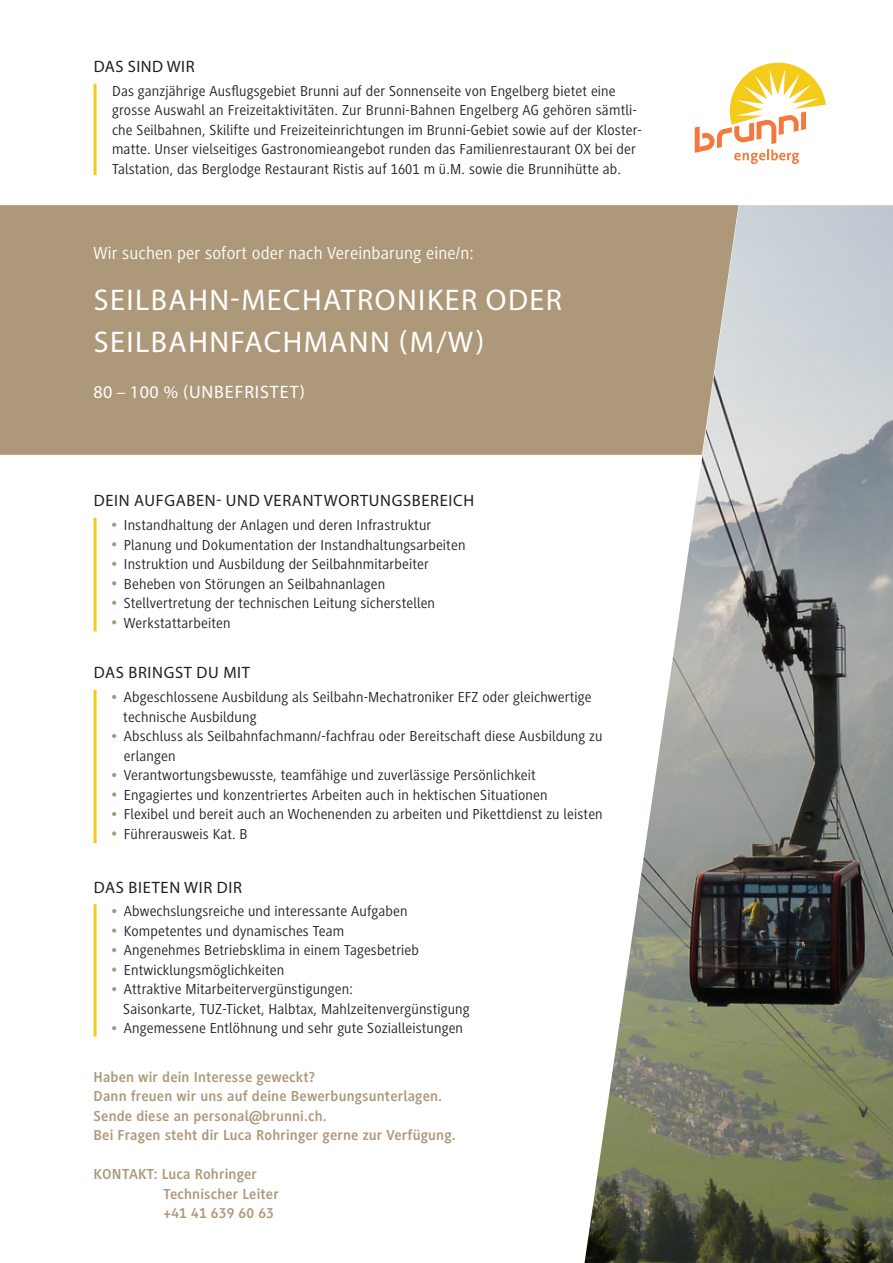
<style>
.page{position:relative;width:893px;height:1263px;background:#fff}
.page>*{position:absolute;margin:0;border:0;box-sizing:border-box;transform-origin:0 0}
.t1{font:30px/42.8px "Myriad Pro";letter-spacing:.05em;color:#fff}
.t2{font:18px "Generis Sans Pro";letter-spacing:.01em;color:#fff}
.t3{font:18px "Myriad Pro";letter-spacing:.05em;color:#fff}
.t4{font:16.5px "Myriad Pro";letter-spacing:.04em;color:#231f20}
.t5{font:15px/19.5px "Generis Sans Pro";letter-spacing:.01em;color:#231f20}
.t6{font:700 15px/19.5px "Generis Sans Pro";letter-spacing:.01em;color:#ae987a}
.s1{font-family:"Neutraface Condensed";font-weight:500}
</style>
<div class="page">
<img style="left:584px;top:205px;width:309px;height:1058px">
<svg style="left:695px;top:62px;width:131px;height:102px"></svg>
<div style="left:0;top:205px;width:738px;height:250px;background:#ae987a"></div>
<hr style="left:94px;top:84px;width:3px;height:91px;background:#f4ca1b">
<hr style="left:94px;top:518px;width:3px;height:113px;background:#f4ca1b">
<svg style="left:112px;top:523px;width:4px;height:4px"></svg>
<svg style="left:112px;top:542px;width:4px;height:4px"></svg>
<svg style="left:112px;top:562px;width:4px;height:4px"></svg>
<svg style="left:112px;top:581px;width:4px;height:4px"></svg>
<svg style="left:112px;top:601px;width:4px;height:4px"></svg>
<svg style="left:112px;top:620px;width:4px;height:4px"></svg>
<hr style="left:94px;top:690px;width:3px;height:153px;background:#f4ca1b">
<svg style="left:112px;top:695px;width:4px;height:4px"></svg>
<svg style="left:112px;top:734px;width:4px;height:4px"></svg>
<svg style="left:112px;top:773px;width:4px;height:4px"></svg>
<svg style="left:112px;top:792px;width:4px;height:5px"></svg>
<svg style="left:112px;top:812px;width:4px;height:4px"></svg>
<svg style="left:112px;top:831px;width:4px;height:5px"></svg>
<hr style="left:94px;top:904px;width:3px;height:133px;background:#f4ca1b">
<svg style="left:112px;top:909px;width:4px;height:4px"></svg>
<svg style="left:112px;top:928px;width:4px;height:5px"></svg>
<svg style="left:112px;top:948px;width:4px;height:4px"></svg>
<svg style="left:112px;top:967px;width:4px;height:5px"></svg>
<svg style="left:112px;top:987px;width:4px;height:4px"></svg>
<svg style="left:112px;top:1026px;width:4px;height:4px"></svg>
<p class="t4" style="left:94px;top:56px;width:102px">DAS SIND WIR</p>
<p class="t5" style="left:112px;top:81px;width:531px">Das ganzjährige Ausflugsgebiet Brunni auf der Sonnenseite von Engelberg bietet eine grosse Auswahl an Freizeitaktivitäten. Zur Brunni-Bahnen Engelberg AG gehören sämtli&shy;che Seilbahnen, Skilifte und Freizeiteinrichtungen im Brunni-Gebiet sowie auf der Kloster&shy;matte. Unser vielseitiges Gastronomieangebot runden das Familienrestaurant OX bei der Talstation, das Berglodge Restaurant Ristis auf 1601 m ü.M. sowie die Brunnihütte ab.</p>
<p class="t2" style="left:94px;top:243px;width:382px">Wir suchen per sofort oder nach Vereinbarung eine/n:</p>
<h1 class="t1" style="left:94px;top:278px;width:470px">SEILBAHN-MECHATRONIKER ODER<br>SEILBAHNFACHMANN (M/W)</h1>
<p class="t3" style="left:94px;top:381px;width:213px">80 <span class="s1">—</span> 100 % (UNBEFRISTET)</p>
<p class="t4" style="left:94px;top:490px;width:382px">DEIN AUFGABEN- UND VERANTWORTUNGSBEREICH</p>
<p class="t5" style="left:124px;top:515px;width:343px">Instandhaltung der Anlagen und deren Infrastruktur Planung und Dokumentation der Instandhaltungsarbeiten Instruktion und Ausbildung der Seilbahnmitarbeiter Beheben von Störungen an Seilbahnanlagen Stellvertretung der technischen Leitung sicherstellen Werkstattarbeiten</p>
<p class="t4" style="left:94px;top:663px;width:158px">DAS BRINGST DU MIT</p>
<p class="t5" style="left:123px;top:688px;width:481px">Abgeschlossene Ausbildung als Seilbahn-Mechatroniker EFZ oder gleichwertige technische Ausbildung<br>Abschluss als Seilbahnfachmann/-fachfrau oder Bereitschaft diese Ausbildung zu erlangen<br>Verantwortungsbewusste, teamfähige und zuverlässige Persönlichkeit Engagiertes und konzentriertes Arbeiten auch in hektischen Situationen<br>Flexibel und bereit auch an Wochenenden zu arbeiten und Pikettdienst zu leisten Führerausweis Kat. B</p>
<p class="t4" style="left:94px;top:877px;width:150px">DAS BIETEN WIR DIR</p>
<p class="t5" style="left:123px;top:902px;width:348px">Abwechslungsreiche und interessante Aufgaben Kompetentes und dynamisches Team<br>Angenehmes Betriebsklima in einem Tagesbetrieb Entwicklungsmöglichkeiten<br>Attraktive Mitarbeitervergünstigungen:<br>Saisonkarte, TUZ-Ticket, Halbtax, Mahlzeitenvergünstigung Angemessene Entlöhnung und sehr gute Sozialleistungen</p>
<p class="t6" style="left:94px;top:1067px;width:364px">Haben wir dein Interesse geweckt?<br>Dann freuen wir uns auf deine Bewerbungsunterlagen.<br>Sende diese an personal@brunni.ch.<br>Bei Fragen steht dir Luca Rohringer gerne zur Verfügung.</p>
<p class="t6" style="left:164px;top:1165px;width:117px;text-indent:-70px">KONTAKT: Luca Rohringer<br>Technischer Leiter +41 41 639 60 63</p>
</div>
